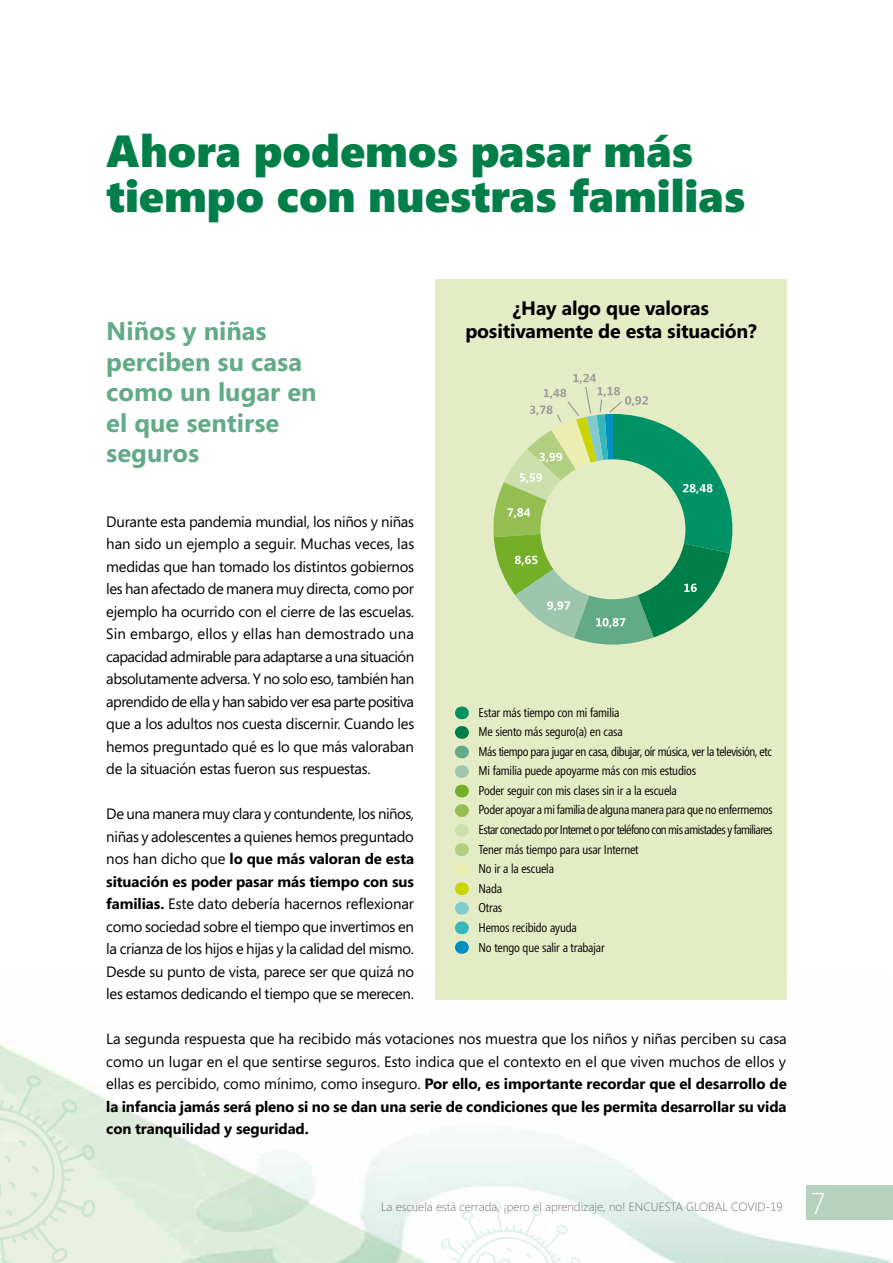
<style>
.page{position:relative;width:893px;height:1263px;background:#fff}
.page>*{position:absolute;margin:0;border:0;box-sizing:border-box;transform-origin:0 0}
.t1{font:900 45px/45px "Segoe";color:#007e48}
.t2{font:300 30px "Segoe";color:#fff}
.t3{font:700 25.5px/30.6px "Segoe";color:#62aa88}
.t4{font:700 19.5px/23.4px "Segoe";letter-spacing:-.01em;color:#000;text-align:center}
.t5{font:15px/22.5px "Segoe";letter-spacing:-.02em;color:#000;text-align:justify}
.t6{font:12.75px/19.6px "Segoe Condensed";letter-spacing:-.01em;color:#000}
.t7{font:300 12px "Segoe";color:#706f6f}
.s1{font-weight:700}
</style>
<div class="page">
<svg style="left:0;top:1075px;width:96px;height:188px;background:#e2eedd"></svg>
<svg style="left:441px;top:1201px;width:139px;height:62px"></svg>
<div style="left:806px;top:1185px;width:87px;height:35px;background:#b7d1bf"></div>
<div style="left:435px;top:279px;width:352px;height:720px;background:#e3ecc4"></div>
<div style="left:455px;top:707px;width:14px;height:12px;background:#009265;border-radius:6px"></div>
<div style="left:455px;top:726px;width:14px;height:13px;background:#007e48;border-radius:6px"></div>
<div style="left:455px;top:746px;width:14px;height:12px;background:#62aa88;border-radius:6px"></div>
<div style="left:455px;top:765px;width:14px;height:13px;background:#9cc6ae;border-radius:6px"></div>
<div style="left:455px;top:785px;width:14px;height:12px;background:#74af27;border-radius:6px"></div>
<div style="left:455px;top:804px;width:14px;height:13px;background:#95be52;border-radius:6px"></div>
<div style="left:455px;top:824px;width:14px;height:12px;background:#cddfad;border-radius:6px"></div>
<div style="left:455px;top:843px;width:14px;height:13px;background:#b2ce81;border-radius:6px"></div>
<div style="left:455px;top:863px;width:14px;height:12px;background:#ebedb1;border-radius:6px"></div>
<div style="left:455px;top:882px;width:14px;height:13px;background:#cad400;border-radius:6px"></div>
<div style="left:455px;top:902px;width:14px;height:13px;background:#81cacd;border-radius:6px"></div>
<div style="left:455px;top:921px;width:14px;height:13px;background:#35b7bc;border-radius:6px"></div>
<div style="left:455px;top:941px;width:14px;height:13px;background:#008fc3;border-radius:6px"></div>
<svg style="left:493px;top:374px;width:239px;height:271px"></svg>
<h1 class="t1" style="left:106px;top:128px;width:641px">Ahora podemos pasar más tiempo con nuestras familias</h1>
<h3 class="t3" style="left:106px;top:315px;width:212px">Niños y niñas perciben su casa como un lugar en el que sentirse seguros</h3>
<h3 class="t4" style="left:465px;top:296px;width:293px">¿Hay algo que valoras positivamente de esta situación?</h3>
<p class="t5" style="left:106px;top:510px;width:309px">Durante esta pandemia mundial, los niños y niñas han sido un ejemplo a seguir. Muchas veces, las medidas que han tomado los distintos gobiernos les han afectado de manera muy directa, como por ejemplo ha ocurrido con el cierre de las escuelas.<br>Sin embargo, ellos y ellas han demostrado una capacidad admirable para adaptarse a una situación absolutamente adversa. Y no solo eso, también han aprendido de ella y han sabido ver esa parte positiva que a los adultos nos cuesta discernir. Cuando les hemos preguntado qué es lo que más valoraban de la situación estas fueron sus respuestas.</p>
<p class="t5" style="left:106px;top:802px;width:309px">De una manera muy clara y contundente, los niños, niñas y adolescentes a quienes hemos preguntado nos han dicho que <span class="s1">lo que más valoran de esta situación es poder pasar más tiempo con sus familias.</span> Este dato debería hacernos reflexionar como sociedad sobre el tiempo que invertimos en la crianza de los hijos e hijas y la calidad del mismo.<br>Desde su punto de vista, parece ser que quizá no les estamos dedicando el tiempo que se merecen.</p>
<p class="t5" style="left:106px;top:1027px;width:682px">La segunda respuesta que ha recibido más votaciones nos muestra que los niños y niñas perciben su casa como un lugar en el que sentirse seguros. Esto indica que el contexto en el que viven muchos de ellos y ellas es percibido, como mínimo, como inseguro. <span class="s1">Por ello, es importante recordar que el desarrollo de la infancia jamás será pleno si no se dan una serie de condiciones que les permita desarrollar su vida con tranquilidad y seguridad.</span></p>
<p class="t6" style="left:478px;top:702px;width:296px">Estar más tiempo con mi familia<br>Me siento más seguro(a) en casa<br>Más tiempo para jugar en casa, dibujar, oír música, ver la televisión, etc Mi familia puede apoyarme más con mis estudios<br>Poder seguir con mis clases sin ir a la escuela<br>Poder apoyar a mi familia de alguna manera para que no enfermemos Estar conectado por Internet o por teléfono con mis amistades y familiares Tener más tiempo para usar Internet<br>No ir a la escuela<br>Nada<br>Otras<br>Hemos recibido ayuda<br>No tengo que salir a trabajar</p>
<p class="t7" style="left:381px;top:1200px;width:403px">La escuela está cerrada, ¡pero el aprendizaje, no! ENCUESTA GLOBAL COVID-19</p>
<h2 class="t2" style="left:811px;top:1186px;width:17px">7</h2>
</div>
